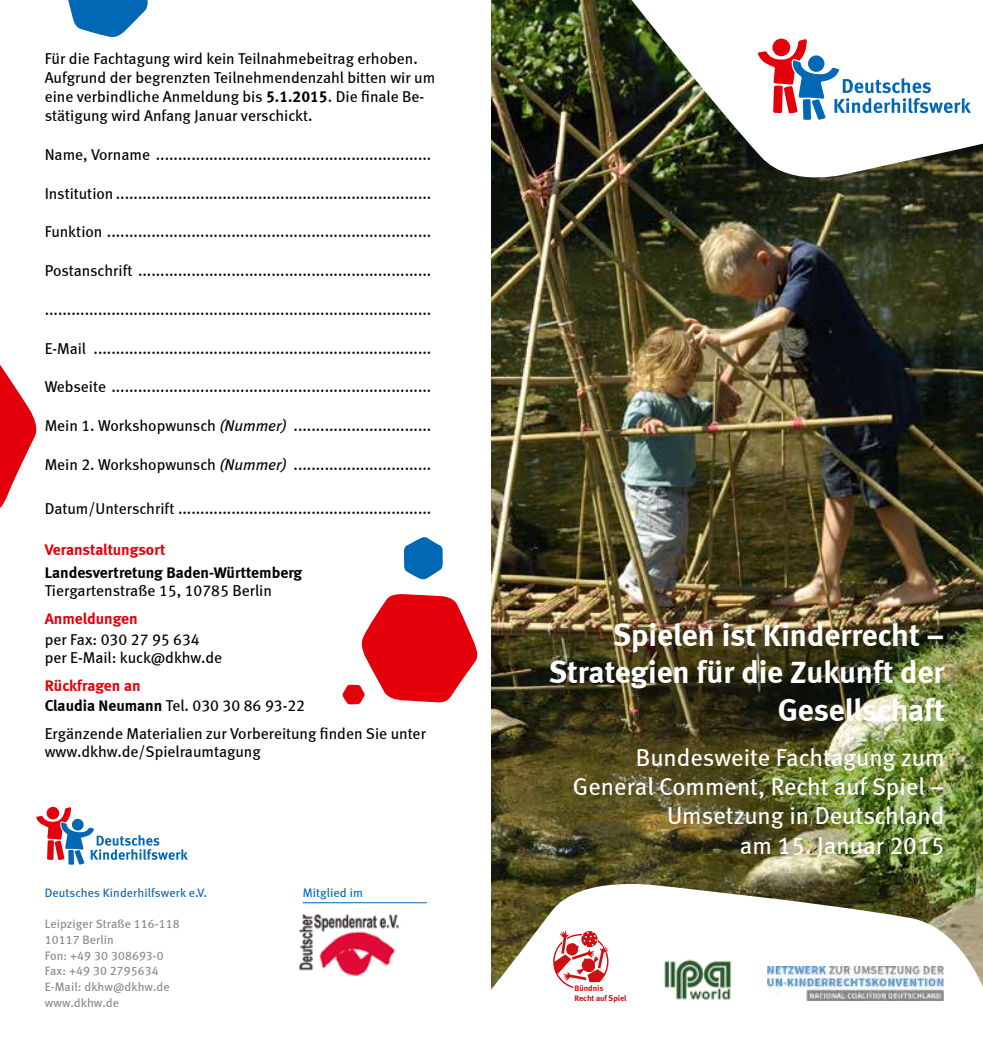
<style>
.page{position:relative;width:983px;height:1042px;background:#fff}
.page>*{position:absolute;margin:0;border:0;box-sizing:border-box;transform-origin:0 0}
.t1{font:31.5px/37.8px "Meta Bold LF";color:#fff;text-align:right}
.t2{font:24.5px/29.4px "Meta Book LF";color:#fff;text-align:right}
.t3{font:15.75px/18.9px "Meta Book LF";color:#000}
.t4{font:15.75px "Meta Bold LF";color:#e3000b}
.t5{font:15.75px "Meta Bold LF";color:#000}
.t6{font:12.42px "Meta Book LF";letter-spacing:.01em;color:#0068b4}
.t7{font:12.25px/15.8px "Meta Book LF";letter-spacing:.01em;color:#868786}
.t8{font:12.25px "Meta Book LF";letter-spacing:.01em;color:#0068b4}
.t9{font:8.22px/9.8px "Meta Bold LF";color:#cd1013}
.s1{font-family:"Meta Bold LF"}
.s2{font-style:italic}
</style>
<div class="page">
<img style="left:491px;top:0;width:491px;height:874px">
<img style="left:595px;top:0;width:387px;height:190px">
<svg style="left:757px;top:39px;width:213px;height:81px"></svg>
<svg style="left:364px;top:874px;width:618px;height:127px"></svg>
<svg style="left:342px;top:594px;width:136px;height:110px"></svg>
<svg style="left:403px;top:537px;width:40px;height:43px"></svg>
<svg style="left:0;top:365px;width:37px;height:143px"></svg>
<svg style="left:68px;top:0;width:80px;height:37px"></svg>
<img style="left:299px;top:912px;width:101px;height:65px">
<hr style="left:302px;top:902px;width:124px;height:1px;background:#0068b4">
<svg style="left:36px;top:807px;width:152px;height:57px"></svg>
<img style="left:767px;top:966px;width:176px;height:35px">
<img style="left:659px;top:956px;width:74px;height:45px">
<svg style="left:553px;top:930px;width:55px;height:58px"></svg>
<p class="t3" style="left:45px;top:49px;width:392px">Für die Fachtagung wird kein Teilnahmebeitrag erhoben.<br>Aufgrund der begrenzten Teilnehmendenzahl bitten wir um eine verbindliche Anmeldung bis <span class="s1">5.1.2015</span>. Die finale Be&shy;stätigung wird Anfang Januar verschickt.</p>
<p class="t3" style="left:45px;top:145px;width:388px">Name, Vorname ..............................................................</p>
<p class="t3" style="left:45px;top:183px;width:388px">Institution .......................................................................</p>
<p class="t3" style="left:45px;top:222px;width:388px">Funktion .........................................................................</p>
<p class="t3" style="left:45px;top:261px;width:388px">Postanschrift ..................................................................</p>
<p class="t3" style="left:45px;top:300px;width:388px">.......................................................................................</p>
<p class="t3" style="left:45px;top:338px;width:388px">E-Mail ............................................................................</p>
<p class="t3" style="left:45px;top:377px;width:388px">Webseite ........................................................................</p>
<p class="t3" style="left:45px;top:416px;width:388px">Mein 1. Workshopwunsch <span class="s2">(Nummer)</span> ...............................</p>
<p class="t3" style="left:45px;top:455px;width:388px">Mein 2. Workshopwunsch <span class="s2">(Nummer)</span> ...............................</p>
<p class="t3" style="left:45px;top:498px;width:388px">Datum/Unterschrift .........................................................</p>
<p class="t4" style="left:45px;top:540px;width:122px">Veranstaltungsort</p>
<p class="t5" style="left:45px;top:563px;width:259px">Landesvertretung Baden-Württemberg</p>
<p class="t3" style="left:45px;top:581px;width:229px">Tiergartenstraße 15, 10785 Berlin</p>
<p class="t4" style="left:45px;top:609px;width:95px">Anmeldungen</p>
<p class="t3" style="left:45px;top:630px;width:179px;line-height:18.2px">per Fax: 030 27 95 634 per E-Mail: kuck@dkhw.de</p>
<p class="t4" style="left:45px;top:676px;width:97px">Rückfragen an</p>
<p class="t3" style="left:45px;top:691px;width:383px;line-height:28px"><span class="s1">Claudia Neumann</span> Tel. 030 30 86 93-22<br>Ergänzende Materialien zur Vorbereitung finden Sie unter</p>
<p class="t3" style="left:45px;top:742px;width:217px">www.dkhw.de/Spielraumtagung</p>
<p class="t8" style="left:45px;top:885px;width:164px">Deutsches Kinderhilfswerk e.V.</p>
<p class="t6" style="left:302px;top:885px;width:62px">Mitglied im</p>
<p class="t7" style="left:45px;top:916px;width:136px">Leipziger Straße 116-118<br>10117 Berlin<br>Fon: +49 30 308693-0<br>Fax: +49 30 2795634<br>E-Mail: dkhw@dkhw.de www.dkhw.de</p>
<h1 class="t1" style="left:548px;top:615px;width:397px">Spielen ist Kinderrecht –<br>Strategien für die Zukunft der<br>Gesellschaft</h1>
<h2 class="t2" style="left:572px;top:742px;width:373px">Bundesweite Fachtagung zum<br>General Comment, Recht auf Spiel –<br>Umsetzung in Deutschland<br>am 15. Januar 2015</h2>
<p class="t9" style="left:574px;top:983px;width:54px">Bündnis<br>Recht auf Spiel</p>
</div>
